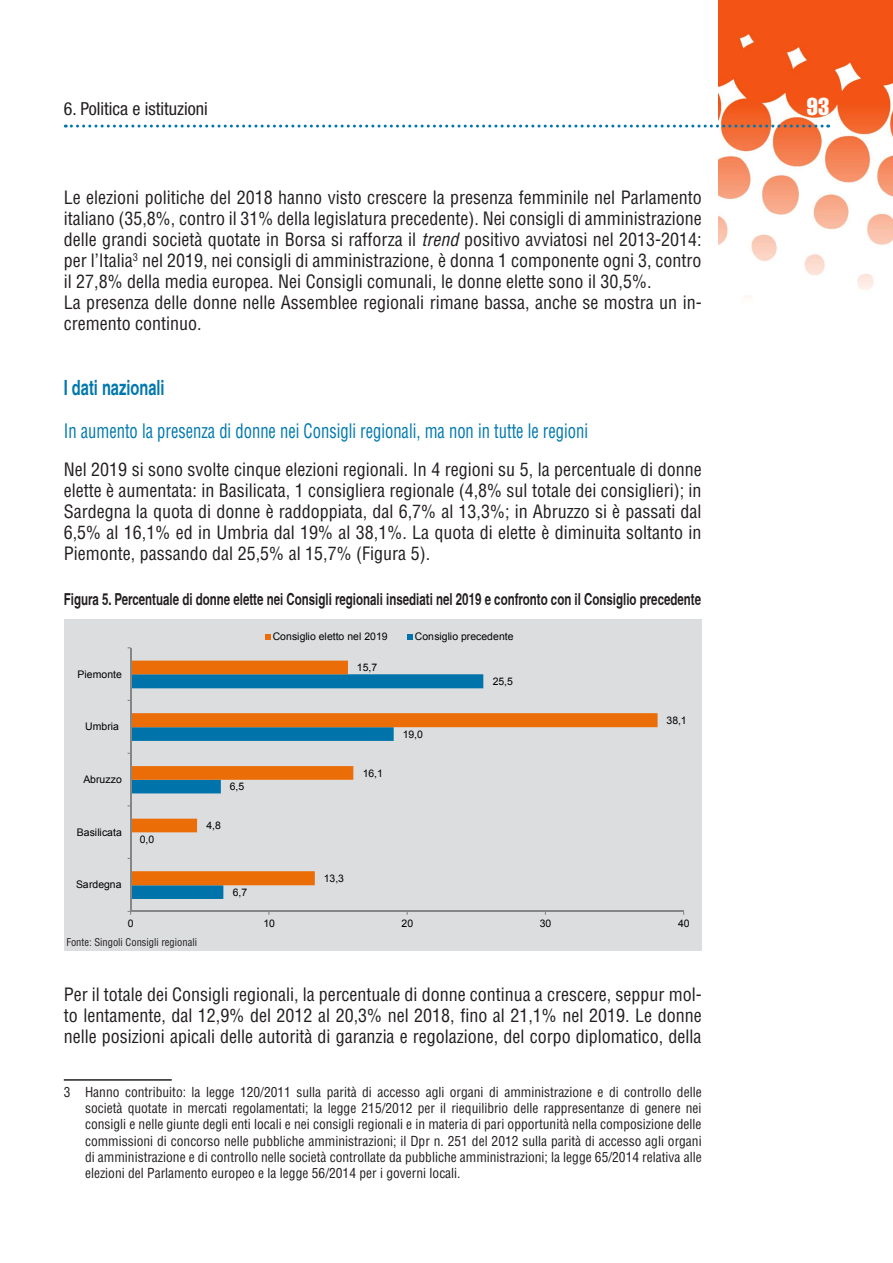
<style>
.page{position:relative;width:893px;height:1263px;background:#fff}
.page>*{position:absolute;margin:0;border:0;box-sizing:border-box;transform-origin:0 0}
.t1{font:24px "Helvetica LT Std Comp";color:#fff}
.t2{font:700 condensed 21px "Helvetica";color:#0078ae;scale:.85 1}
.t3{font:condensed 19.5px "Helvetica LT Std";color:#0078ae;scale:.85 1}
.t4{font:condensed 18px/21px "Helvetica LT Std";color:#231f20;text-align:justify}
.t5{font:condensed 18px "Helvetica Neue LT Std";color:#231f20}
.t6{font:700 condensed 16.5px "Helvetica";color:#231f20;scale:.85 1}
.t7{font:condensed 13.5px/16.2px "Helvetica LT Std";color:#231f20;text-align:justify}
.t8{font:10.5px "Arial";letter-spacing:-.005em;color:#000}
.t9{font:condensed 10.5px "Helvetica LT Std";color:#231f20}
.s1{font-style:italic}
</style>
<div class="page">
<img style="left:719px;top:0;width:174px;height:299px">
<svg style="left:65px;top:125px;width:764px;height:3px"></svg>
<hr style="left:64px;top:1079px;width:108px;height:2px;background:#231f20">
<div style="left:64px;top:619px;width:638px;height:331px;background:#dcdddf"></div>
<svg style="left:131px;top:885px;width:184px;height:14px"></svg>
<svg style="left:131px;top:661px;width:527px;height:224px"></svg>
<hr style="left:130px;top:911px;width:553px;height:1px;background:#868686">
<hr style="left:130px;top:648px;width:1px;height:263px;background:#868686">
<svg style="left:265px;top:634px;width:6px;height:6px"></svg>
<svg style="left:407px;top:634px;width:6px;height:6px"></svg>
<p class="t5" style="left:64px;top:98px;width:145px">6. Politica e istituzioni</p>
<h1 class="t1" style="left:807px;top:91px;width:24px">93</h1>
<p class="t4" style="left:64px;top:187px;width:639px;text-align:left">Le elezioni politiche del 2018 hanno visto crescere la presenza femminile nel Parlamento italiano (35,8%, contro il 31% della legislatura precedente). Nei consigli di amministrazione delle grandi società quotate in Borsa si rafforza il <span class="s1">trend</span> positivo avviatosi nel 2013-2014: per l’Italia<sup>3</sup> nel 2019, nei consigli di amministrazione, è donna 1 componente ogni 3, contro il 27,8% della media europea. Nei Consigli comunali, le donne elette sono il 30,5%.<br>La presenza delle donne nelle Assemblee regionali rimane bassa, anche se mostra un in&shy;cremento continuo.</p>
<p class="t2" style="left:64px;top:375px;width:120px">I dati nazionali</p>
<p class="t3" style="left:64px;top:418px;width:618px">In aumento la presenza di donne nei Consigli regionali, ma non in tutte le regioni</p>
<p class="t4" style="left:64px;top:458px;width:639px">Nel 2019 si sono svolte cinque elezioni regionali. In 4 regioni su 5, la percentuale di donne elette è aumentata: in Basilicata, 1 consigliera regionale (4,8% sul totale dei consiglieri); in Sardegna la quota di donne è raddoppiata, dal 6,7% al 13,3%; in Abruzzo si è passati dal 6,5% al 16,1% ed in Umbria dal 19% al 38,1%. La quota di elette è diminuita soltanto in Piemonte, passando dal 25,5% al 15,7% (Figura 5).</p>
<p class="t6" style="left:64px;top:589px;width:751px">Figura 5. Percentuale di donne elette nei Consigli regionali insediati nel 2019 e confronto con il Consiglio precedente</p>
<p class="t8" style="left:78px;top:667px;width:46px">Piemonte</p>
<p class="t8" style="left:85px;top:719px;width:35px">Umbria</p>
<p class="t8" style="left:83px;top:772px;width:40px">Abruzzo</p>
<p class="t8" style="left:77px;top:825px;width:47px">Basilicata</p>
<p class="t8" style="left:76px;top:877px;width:47px">Sardegna</p>
<p class="t8" style="left:140px;top:832px;width:16px">0,0</p>
<p class="t8" style="left:230px;top:780px;width:16px">6,5</p>
<p class="t8" style="left:206px;top:818px;width:16px">4,8</p>
<p class="t8" style="left:233px;top:885px;width:16px">6,7</p>
<p class="t8" style="left:273px;top:629px;width:116px">Consiglio eletto nel 2019</p>
<p class="t8" style="left:415px;top:629px;width:100px">Consiglio precedente</p>
<p class="t8" style="left:357px;top:660px;width:22px">15,7</p>
<p class="t8" style="left:363px;top:766px;width:22px">16,1</p>
<p class="t8" style="left:403px;top:727px;width:22px">19,0</p>
<p class="t8" style="left:324px;top:871px;width:22px">13,3</p>
<p class="t8" style="left:493px;top:674px;width:22px">25,5</p>
<p class="t8" style="left:667px;top:713px;width:22px">38,1</p>
<p class="t8" style="left:128px;top:916px;width:7px">0</p>
<p class="t8" style="left:263px;top:916px;width:13px">10</p>
<p class="t8" style="left:402px;top:916px;width:13px">20</p>
<p class="t8" style="left:540px;top:916px;width:13px">30</p>
<p class="t8" style="left:678px;top:916px;width:13px">40</p>
<p class="t9" style="left:66px;top:936px;width:132px">Fonte: Singoli Consigli regionali</p>
<p class="t4" style="left:64px;top:983px;width:639px">Per il totale dei Consigli regionali, la percentuale di donne continua a crescere, seppur mol&shy;to lentamente, dal 12,9% del 2012 al 20,3% nel 2018, fino al 21,1% nel 2019. Le donne nelle posizioni apicali delle autorità di garanzia e regolazione, del corpo diplomatico, della</p>
<p class="t7" style="left:85px;top:1084px;width:618px;text-indent:-21px">3 Hanno contribuito: la legge 120/2011 sulla parità di accesso agli organi di amministrazione e di controllo delle società quotate in mercati regolamentati; la legge 215/2012 per il riequilibrio delle rappresentanze di genere nei consigli e nelle giunte degli enti locali e nei consigli regionali e in materia di pari opportunità nella composizione delle commissioni di concorso nelle pubbliche amministrazioni; il Dpr n. 251 del 2012 sulla parità di accesso agli organi di amministrazione e di controllo nelle società controllate da pubbliche amministrazioni; la legge 65/2014 relativa alle elezioni del Parlamento europeo e la legge 56/2014 per i governi locali.</p>
</div>
